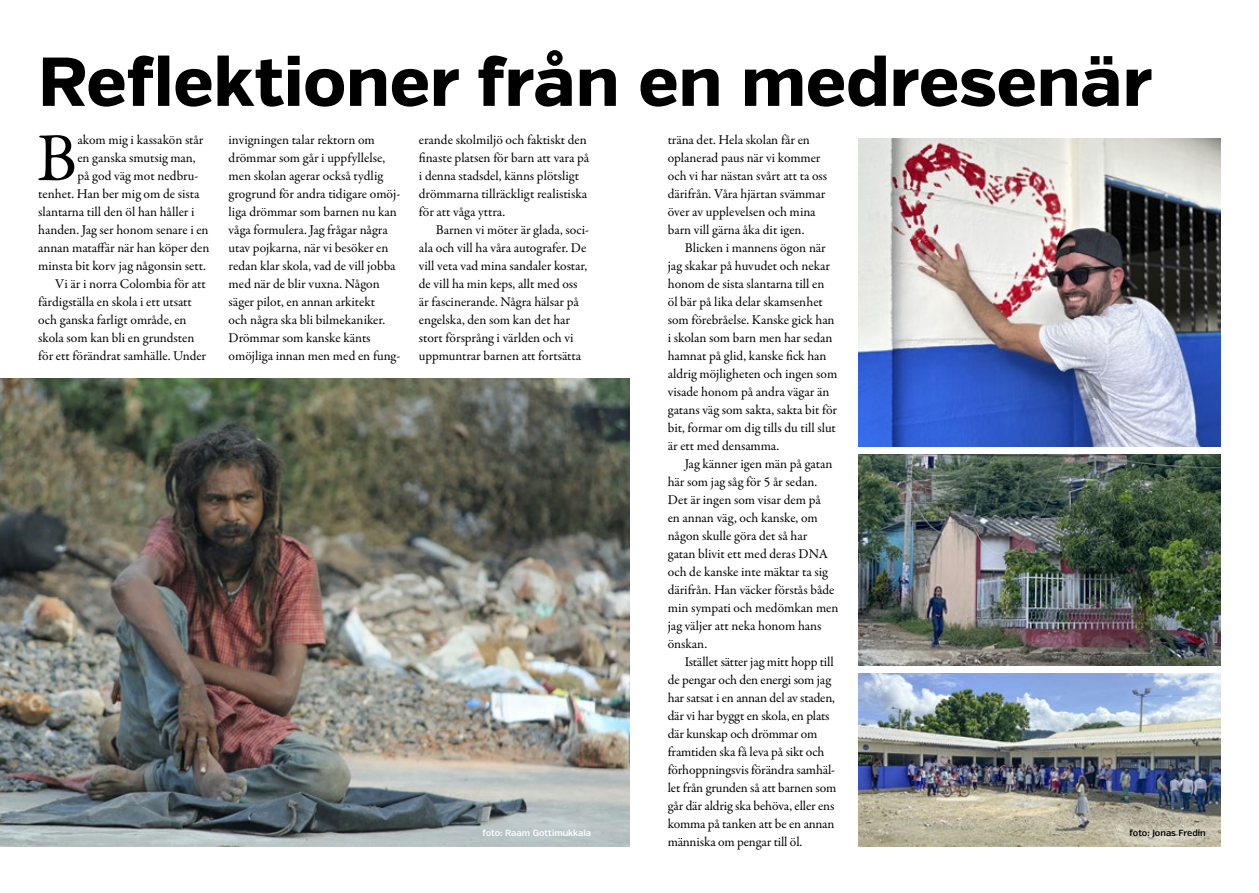
<style>
.page{position:relative;width:1259px;height:893px;background:#fff}
.page>*{position:absolute;margin:0;border:0;box-sizing:border-box;transform-origin:0 0}
.t1{font:800 69px "Verb";color:#000}
.t2{font:69px "Garamond Premr Pro";color:#000}
.t3{font:13.5px/18px "Garamond Premr Pro";letter-spacing:-.005em;color:#000}
.t4{font:600 9px "Verb";color:#fff}
.t5{font:600 9px "Verb";letter-spacing:-.005em;color:#000}
</style>
<div class="page">
<img style="left:0;top:378px;width:629px;height:468px">
<img style="left:858px;top:138px;width:362px;height:308px">
<img style="left:858px;top:455px;width:362px;height:210px">
<img style="left:858px;top:674px;width:362px;height:172px">
<h1 class="t1" style="left:38px;top:40px;width:1115px">Reflektioner från en medresenär</h1>
<h1 class="t2" style="left:37px;top:117px;width:42px">B</h1>
<p class="t3" style="left:77px;top:131px;width:127px">akom mig i kassakön står</p>
<p class="t3" style="left:229px;top:131px;width:173px">invigningen talar rektorn om drömmar som går i uppfyllelse, men skolan agerar också tydlig grogrund för andra tidigare omöj&shy;liga drömmar som barnen nu kan våga formulera. Jag frågar några utav pojkarna, när vi besöker en redan klar skola, vad de vill jobba med när de blir vuxna. Någon säger pilot, en annan arkitekt<br>och några ska bli bilmekaniker.<br>Drömmar som kanske känts omöjliga innan men med en fung-</p>
<p class="t3" style="left:419px;top:131px;width:172px">erande skolmiljö och faktiskt den finaste platsen för barn att vara på i denna stadsdel, känns plötsligt drömmarna tillräckligt realistiska för att våga yttra.</p>
<p class="t3" style="left:668px;top:131px;width:161px">träna det. Hela skolan får en oplanerad paus när vi kommer och vi har nästan svårt att ta oss därifrån. Våra hjärtan svämmar över av upplevelsen och mina barn vill gärna åka dit igen.</p>
<p class="t3" style="left:668px;top:239px;width:171px;text-indent:17px">Blicken i mannens ögon när jag skakar på huvudet och nekar honom de sista slantarna till en öl bär på lika delar skamsenhet som förebråelse. Kanske gick han i skolan som barn men har sedan hamnat på glid, kanske fick han aldrig möjligheten och ingen som visade honom på andra vägar än gatans väg som sakta, sakta bit för bit, formar om dig tills du till slut är ett med densamma.</p>
<p class="t3" style="left:668px;top:455px;width:172px;text-indent:17px">Jag känner igen män på gatan här som jag såg för 5 år sedan.<br>Det är ingen som visar dem på<br>en annan väg, och kanske, om någon skulle göra det så har<br>gatan blivit ett med deras DNA och de kanske inte mäktar ta sig därifrån. Han väcker förstås både min sympati och medömkan men jag väljer att neka honom hans önskan.</p>
<p class="t3" style="left:668px;top:653px;width:170px;text-indent:17px">Istället sätter jag mitt hopp till de pengar och den energi som jag har satsat i en annan del av staden, där vi har byggt en skola, en plats där kunskap och drömmar om framtiden ska få leva på sikt och förhoppningsvis förändra samhäl&shy;let från grunden så att barnen som går där aldrig ska behöva, eller ens komma på tanken att be en annan människa om pengar till öl.</p>
<p class="t3" style="left:77px;top:149px;width:120px">en ganska smutsig man,</p>
<p class="t3" style="left:77px;top:167px;width:123px">på god väg mot nedbru-</p>
<p class="t3" style="left:38px;top:185px;width:163px">tenhet. Han ber mig om de sista</p>
<p class="t3" style="left:38px;top:203px;width:158px">slantarna till den öl han håller i</p>
<p class="t3" style="left:38px;top:221px;width:172px">handen. Jag ser honom senare i en</p>
<p class="t3" style="left:38px;top:239px;width:173px">annan mataffär när han köper den</p>
<p class="t3" style="left:38px;top:257px;width:169px">minsta bit korv jag någonsin sett.</p>
<p class="t3" style="left:55px;top:275px;width:152px">Vi är i norra Colombia för att</p>
<p class="t3" style="left:38px;top:293px;width:155px">färdigställa en skola i ett utsatt</p>
<p class="t3" style="left:38px;top:311px;width:150px">och ganska farligt område, en</p>
<p class="t3" style="left:38px;top:329px;width:158px">skola som kan bli en grundsten</p>
<p class="t3" style="left:38px;top:347px;width:169px">för ett förändrat samhälle. Under</p>
<p class="t3" style="left:419px;top:221px;width:172px;text-indent:17px">Barnen vi möter är glada, soci&shy;ala och vill ha våra autografer. De vill veta vad mina sandaler kostar, de vill ha min keps, allt med oss är fascinerande. Några hälsar på engelska, den som kan det har stort försprång i världen och vi uppmuntrar barnen att fortsätta</p>
<p class="t4" style="left:482px;top:828px;width:110px">foto: Raam Gottimukkala</p>
<p class="t5" style="left:1129px;top:828px;width:78px">foto: Jonas Fredin</p>
</div>
